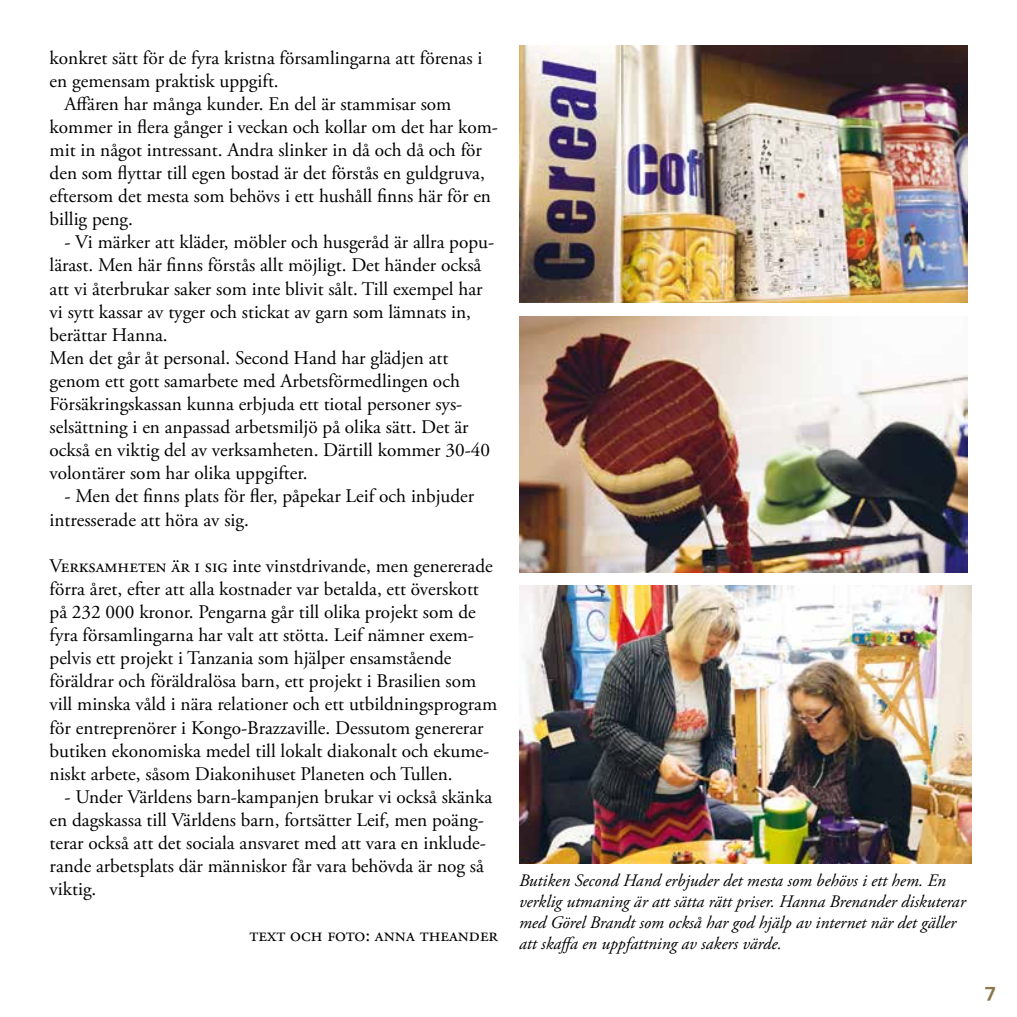
<style>
.page{position:relative;width:1017px;height:1017px;background:#fff}
.page>*{position:absolute;margin:0;border:0;box-sizing:border-box;transform-origin:0 0}
.t1{font:21px "Foundry Sterling Bold Expert";color:#8a784c}
.t2{font:19.25px/23.1px "Adobe Garamond Pro";letter-spacing:-.005em;color:#000}
.t3{font:19.25px "Adobe Garamond Pro";letter-spacing:-.065em;color:#000}
.t4{font:italic 17.5px/21px "Adobe Garamond Pro";color:#000}
</style>
<div class="page">
<img style="left:519px;top:585px;width:452px;height:278px">
<img style="left:519px;top:316px;width:448px;height:257px">
<img style="left:519px;top:46px;width:448px;height:257px">
<p class="t3" style="left:50px;top:46px;width:434px">konkret sätt för de fyra kristna församlingarna att förenas i</p>
<p class="t2" style="left:50px;top:70px;width:231px">en gemensam praktisk uppgift.</p>
<p class="t2" style="left:64px;top:93px;width:388px">Affären har många kunder. En del är stammisar som</p>
<p class="t2" style="left:50px;top:116px;width:450px">kommer in flera gånger i veckan och kollar om det har kom-</p>
<p class="t2" style="left:50px;top:139px;width:434px">mit in något intressant. Andra slinker in då och då och för</p>
<p class="t2" style="left:50px;top:162px;width:437px">den som flyttar till egen bostad är det förstås en guldgruva,</p>
<p class="t2" style="left:50px;top:185px;width:443px">eftersom det mesta som behövs i ett hushåll finns här för en</p>
<p class="t2" style="left:50px;top:208px;width:85px">billig peng.</p>
<p class="t2" style="left:50px;top:231px;width:446px;text-indent:15px">- Vi märker att kläder, möbler och husgeråd är allra popu&shy;lärast. Men här finns förstås allt möjligt. Det händer också att vi återbrukar saker som inte blivit sålt. Till exempel har vi sytt kassar av tyger och stickat av garn som lämnats in, berättar Hanna.<br>Men det går åt personal. Second Hand har glädjen att genom ett gott samarbete med Arbetsförmedlingen och Försäkringskassan kunna erbjuda ett tiotal personer sys&shy;selsättning i en anpassad arbetsmiljö på olika sätt. Det är också en viktig del av verksamheten. Därtill kommer 30-40 volontärer som har olika uppgifter.</p>
<p class="t2" style="left:50px;top:485px;width:426px;text-indent:15px">- Men det finns plats för fler, påpekar Leif och inbjuder intresserade att höra av sig.</p>
<p class="t2" style="left:50px;top:555px;width:449px">Verksamheten är i sig inte vinstdrivande, men genererade förra året, efter att alla kostnader var betalda, ett överskott på 232 000 kronor. Pengarna går till olika projekt som de fyra församlingarna har valt att stötta. Leif nämner exem&shy;pelvis ett projekt i Tanzania som hjälper ensamstående föräldrar och föräldralösa barn, ett projekt i Brasilien som vill minska våld i nära relationer och ett utbildningsprogram för entreprenörer i Kongo-Brazzaville. Dessutom genererar butiken ekonomiska medel till lokalt diakonalt och ekume&shy;niskt arbete, såsom Diakonihuset Planeten och Tullen.</p>
<p class="t2" style="left:50px;top:786px;width:444px;text-indent:15px">- Under Världens barn-kampanjen brukar vi också skänka en dagskassa till Världens barn, fortsätter Leif, men poäng&shy;terar också att det sociala ansvaret med att vara en inklude&shy;rande arbetsplats där människor får vara behövda är nog så viktig.</p>
<p class="t2" style="left:250px;top:924px;width:250px">text och foto: anna theander</p>
<p class="t4" style="left:519px;top:870px;width:448px">Butiken Second Hand erbjuder det mesta som behövs i ett hem. En verklig utmaning är att sätta rätt priser. Hanna Brenander diskuterar med Görel Brandt som också har god hjälp av internet när det gäller att skaffa en uppfattning av sakers värde.</p>
<p class="t1" style="left:985px;top:976px;width:12px">7</p>
</div>
